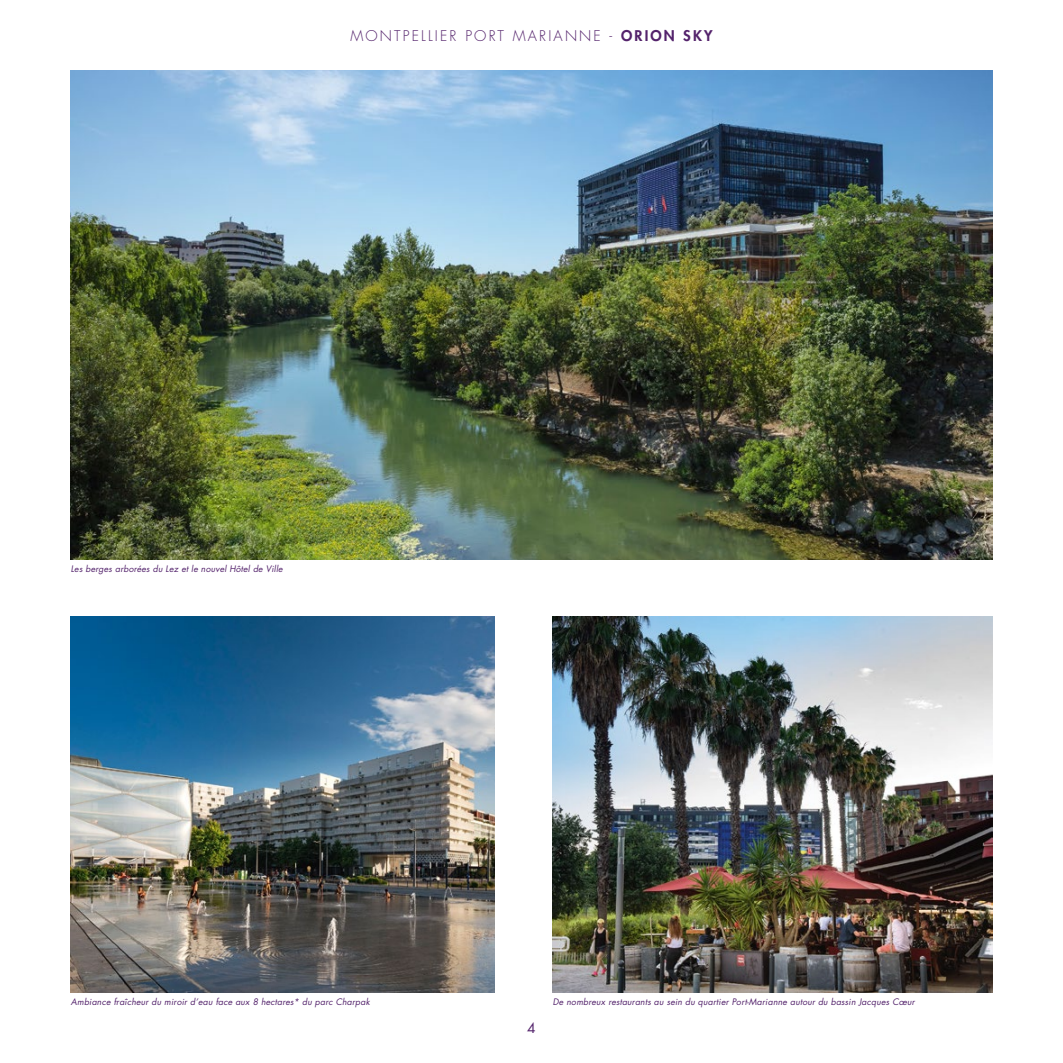
<style>
.page{position:relative;width:1063px;height:1063px;background:#fff}
.page>*{position:absolute;margin:0;border:0;box-sizing:border-box;transform-origin:0 0}
.t1{font:300 14.38px "Futura Std";letter-spacing:.15em;color:#53226b}
.t2{font:13.75px "Futura Std";color:#53226b}
.t3{font:italic 8.75px "Futura Std";letter-spacing:.02em;color:#53226b}
.s1{font-weight:800}
</style>
<div class="page">
<img style="left:71px;top:71px;width:921px;height:489px">
<img style="left:71px;top:617px;width:424px;height:375px">
<img style="left:553px;top:617px;width:439px;height:375px">
<h1 class="t1" style="left:350px;top:27px;width:364px">MONTPELLIER PORT MARIANNE - <span class="s1">ORION SKY</span></h1>
<p class="t3" style="left:71px;top:564px;width:213px">Les berges arborées du Lez et le nouvel Hôtel de Ville</p>
<p class="t3" style="left:71px;top:996px;width:300px">Ambiance fraîcheur du miroir d’eau face aux 8 hectares* du parc Charpak</p>
<p class="t3" style="left:553px;top:996px;width:364px">De nombreux restaurants au sein du quartier Port-Marianne autour du bassin Jacques Cœur</p>
<h2 class="t2" style="left:527px;top:1019px;width:10px">4</h2>
</div>
